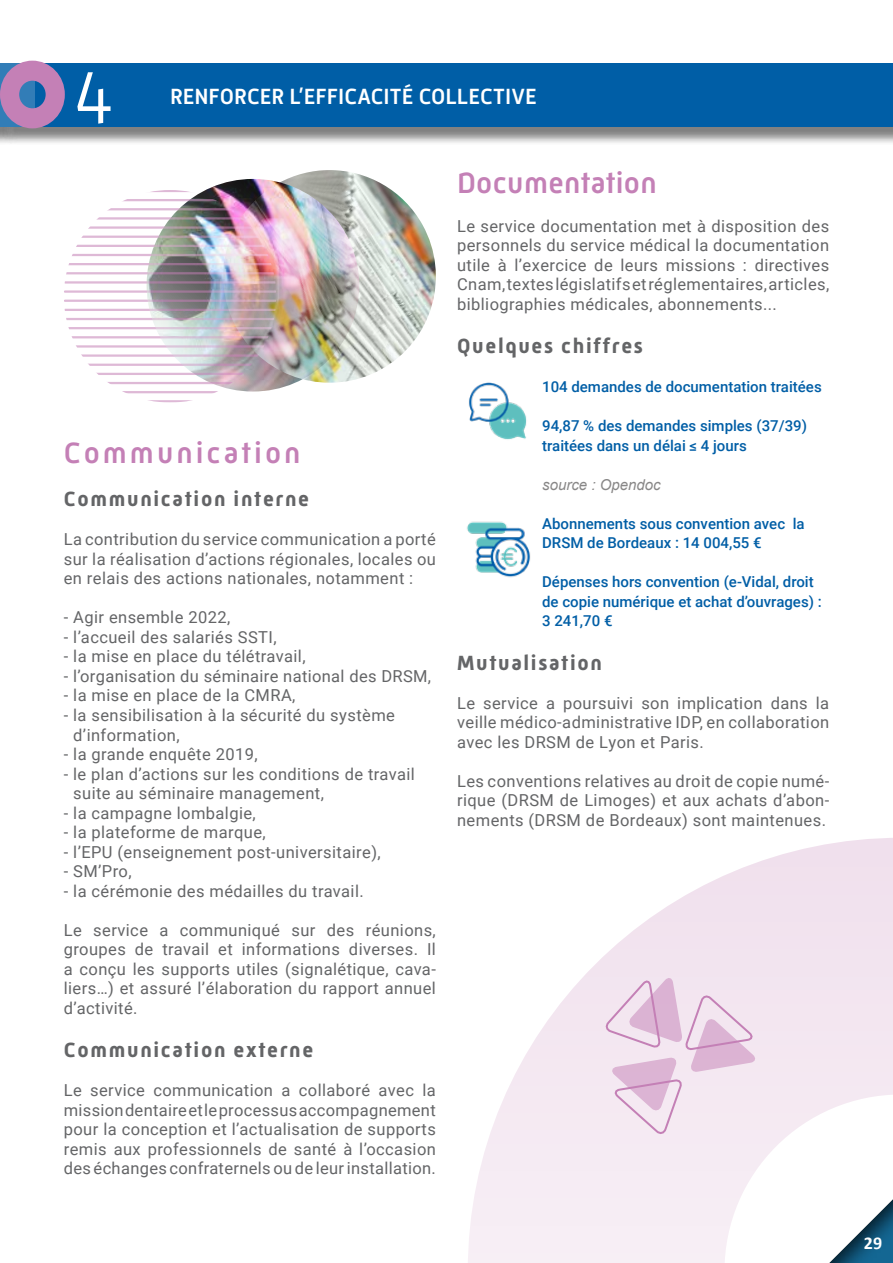
<style>
.page{position:relative;width:893px;height:1263px;background:#fff}
.page>*{position:absolute;margin:0;border:0;box-sizing:border-box;transform-origin:0 0}
.t1{font:300 75px "Mic 32 New";color:#fff}
.t2{font:500 30px "Mic 32 New";letter-spacing:.01em;color:#c480b6}
.t3{font:500 30px "Mic 32 New";letter-spacing:.1em;color:#c480b6}
.t4{font:500 22.5px "Mic 32 New";color:#fff}
.t5{font:700 21px "Mic 32 New";letter-spacing:.08em;color:#646567}
.t6{font:700 18px "Calibri";color:#fff}
.t7{font:16.5px/19.5px "Roboto";letter-spacing:.025em;color:#646567;text-align:justify}
.t8{font:500 15px/19.5px "Roboto";color:#005ea6}
.t9{font:italic 15px "Arial";color:#888787}
</style>
<div class="page">
<hr style="left:65px;top:382px;width:210px;height:2px;background:#c480b6">
<hr style="left:65px;top:272px;width:210px;height:2px;background:#c480b6">
<hr style="left:65px;top:345px;width:210px;height:3px;background:#c480b6">
<hr style="left:65px;top:236px;width:210px;height:2px;background:#c480b6">
<hr style="left:65px;top:364px;width:210px;height:2px;background:#c480b6">
<hr style="left:65px;top:254px;width:210px;height:2px;background:#c480b6">
<hr style="left:65px;top:327px;width:210px;height:2px;background:#c480b6">
<hr style="left:65px;top:217px;width:210px;height:3px;background:#c480b6">
<hr style="left:65px;top:373px;width:210px;height:2px;background:#c480b6">
<hr style="left:65px;top:263px;width:210px;height:2px;background:#c480b6">
<hr style="left:65px;top:336px;width:210px;height:2px;background:#c480b6">
<hr style="left:65px;top:226px;width:210px;height:3px;background:#c480b6">
<hr style="left:65px;top:354px;width:210px;height:3px;background:#c480b6">
<hr style="left:65px;top:245px;width:210px;height:2px;background:#c480b6">
<hr style="left:65px;top:318px;width:210px;height:2px;background:#c480b6">
<hr style="left:65px;top:208px;width:210px;height:2px;background:#c480b6">
<hr style="left:65px;top:309px;width:210px;height:2px;background:#c480b6">
<hr style="left:65px;top:199px;width:210px;height:2px;background:#c480b6">
<hr style="left:65px;top:300px;width:210px;height:2px;background:#c480b6">
<hr style="left:65px;top:190px;width:210px;height:2px;background:#c480b6">
<hr style="left:65px;top:391px;width:210px;height:2px;background:#c480b6">
<hr style="left:65px;top:281px;width:210px;height:3px;background:#c480b6">
<hr style="left:65px;top:400px;width:210px;height:2px;background:#c480b6">
<hr style="left:65px;top:290px;width:210px;height:3px;background:#c480b6">
<img style="left:147px;top:179px;width:212px;height:213px;border-radius:106px">
<img style="left:208px;top:170px;width:228px;height:224px">
<svg style="left:468px;top:838px;width:425px;height:425px;fill:#f6ecf4"></svg>
<img style="left:467px;top:521px;width:64px;height:57px">
<img style="left:469px;top:382px;width:58px;height:58px">
<div style="left:0;top:65px;width:19px;height:80px;background:#000;opacity:.5"></div>
<svg style="left:605px;top:976px;width:151px;height:158px;background:#ebd6e7"></svg>
<div style="left:2px;top:65px;width:891px;height:80px;background:#000;opacity:.5"></div>
<div style="left:0;top:63px;width:893px;height:64px;background:#005ea6"></div>
<svg style="left:0;top:61px;width:65px;height:67px;background:#907db4"></svg>
<h1 class="t1" style="left:74px;top:55px;width:42px">4</h1>
<h3 class="t4" style="left:170px;top:83px;width:369px">RENFORCER L’EFFICACITÉ COLLECTIVE</h3>
<h2 class="t3" style="left:64px;top:435px;width:238px">Communication</h2>
<p class="t5" style="left:64px;top:487px;width:247px">Communication interne</p>
<p class="t7" style="left:64px;top:529px;width:374px">La contribution du service communication a porté sur la réalisation d’actions régionales, locales ou en relais des actions nationales, notamment :</p>
<p class="t7" style="left:64px;top:607px;width:168px">- Agir ensemble 2022,</p>
<p class="t7" style="left:64px;top:627px;width:214px">- l’accueil des salariés SSTI,</p>
<p class="t7" style="left:64px;top:646px;width:243px">- la mise en place du télétravail,</p>
<p class="t7" style="left:64px;top:666px;width:369px">- l’organisation du séminaire national des DRSM,</p>
<p class="t7" style="left:64px;top:685px;width:233px">- la mise en place de la CMRA,</p>
<p class="t7" style="left:73px;top:705px;width:323px;text-indent:-9px">- la sensibilisation à la sécurité du système d’information,</p>
<p class="t7" style="left:64px;top:744px;width:195px">- la grande enquête 2019,</p>
<p class="t7" style="left:73px;top:763px;width:343px;text-indent:-9px">- le plan d’actions sur les conditions de travail suite au séminaire management,</p>
<p class="t7" style="left:64px;top:802px;width:194px">- la campagne lombalgie,</p>
<p class="t7" style="left:64px;top:822px;width:203px">- la plateforme de marque,</p>
<p class="t7" style="left:64px;top:841px;width:318px">- l’EPU (enseignement post-universitaire),</p>
<p class="t7" style="left:64px;top:861px;width:69px">- SM’Pro,</p>
<p class="t7" style="left:64px;top:880px;width:302px">- la cérémonie des médailles du travail.</p>
<p class="t7" style="left:64px;top:919px;width:374px">Le service a communiqué sur des réunions, groupes de travail et informations diverses. Il a conçu les supports utiles (signalétique, cava&shy;liers…) et assuré l’élaboration du rapport annuel d’activité.</p>
<p class="t5" style="left:64px;top:1038px;width:251px">Communication externe</p>
<p class="t7" style="left:64px;top:1080px;width:374px">Le service communication a collaboré avec la mission dentaire et le processus accompagnement pour la conception et l’actualisation de supports remis aux professionnels de santé à l’occasion des échanges confraternels ou de leur installation.</p>
<h2 class="t2" style="left:457px;top:165px;width:201px">Documentation</h2>
<p class="t7" style="left:457px;top:216px;width:374px">Le service documentation met à disposition des personnels du service médical la documentation utile à l’exercice de leurs missions : directives Cnam, textes législatifs et réglementaires, articles, bibliographies médicales, abonnements...</p>
<p class="t5" style="left:457px;top:334px;width:187px">Quelques chiffres</p>
<p class="t8" style="left:542px;top:377px;width:281px">104 demandes de documentation traitées</p>
<p class="t8" style="left:542px;top:416px;width:266px">94,87 % des demandes simples (37/39) traitées dans un délai ≤ 4 jours</p>
<p class="t9" style="left:542px;top:475px;width:120px">source : Opendoc</p>
<p class="t8" style="left:542px;top:513px;width:264px">Abonnements sous convention avec la<br>DRSM de Bordeaux : 14 004,55 €</p>
<p class="t8" style="left:542px;top:572px;width:281px">Dépenses hors convention (e-Vidal, droit de copie numérique et achat d’ouvrages) :<br>3 241,70 €</p>
<p class="t5" style="left:457px;top:651px;width:146px">Mutualisation</p>
<p class="t7" style="left:457px;top:693px;width:374px">Le service a poursuivi son implication dans la veille médico-administrative IDP, en collaboration avec les DRSM de Lyon et Paris.</p>
<p class="t7" style="left:457px;top:771px;width:374px">Les conventions relatives au droit de copie numé&shy;rique (DRSM de Limoges) et aux achats d’abon&shy;nements (DRSM de Bordeaux) sont maintenues.</p>
<p class="t6" style="left:864px;top:1230px;width:20px">29</p>
</div>
